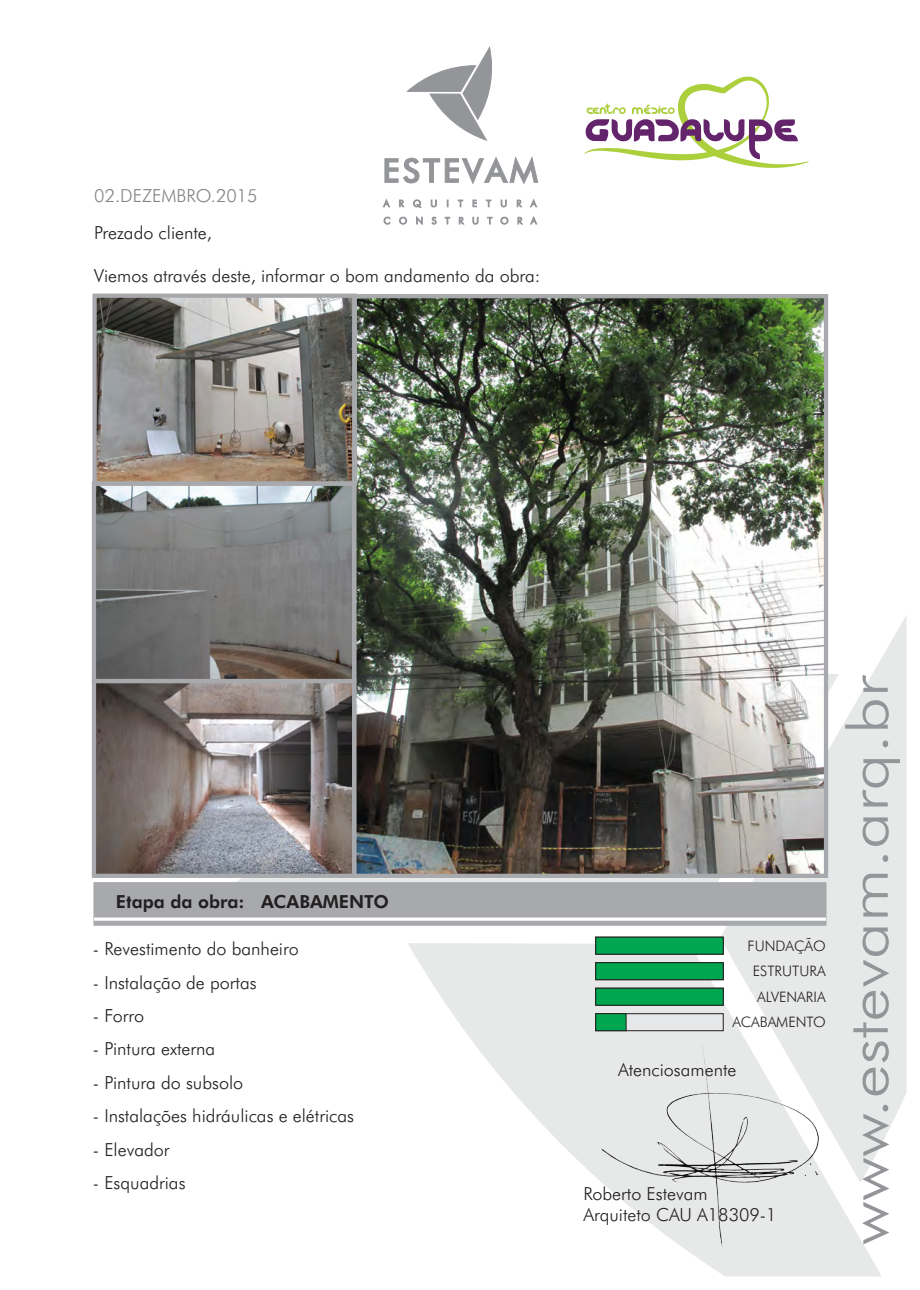
<style>
.page{position:relative;width:920px;height:1290px;background:#fff}
.page>*{position:absolute;margin:0;border:0;box-sizing:border-box;transform-origin:0 0}
.t1{font:300 56.25px "Futura BT";color:#939598;scale:1.21 1}
.t2{font:300 18px/21.6px "Futura BT";color:#231f20}
.t3{font:800 18px "Futura BT";color:#231f20}
.t4{font:300 18px "Futura BT";color:#808285}
.t5{font:300 14.4px/25.5px "Futura BT";color:#231f20;text-align:right}
</style>
<div class="page">
<svg style="left:584px;top:77px;width:225px;height:91px"></svg>
<svg style="left:720px;top:615px;width:186px;height:527px;fill:#e7e8e8"></svg>
<svg style="left:408px;top:943px;width:474px;height:333px;fill:#e7e8e8"></svg>
<img style="left:587px;top:1021px;width:254px;height:230px">
<svg style="left:385px;top:157px;width:153px;height:27px"></svg>
<svg style="left:407px;top:47px;width:85px;height:94px"></svg>
<svg style="left:383px;top:199px;width:154px;height:9px"></svg>
<svg style="left:384px;top:216px;width:153px;height:9px"></svg>
<div style="left:94px;top:882px;width:732px;height:43px;background:#a7a9ac"></div>
<svg style="left:94px;top:917px;width:732px;height:4px;background:#ededee"></svg>
<div style="left:595px;top:1013px;width:128px;height:18px;background:#e6e7e8;border:1px solid #231f20"></div>
<div style="left:595px;top:937px;width:128px;height:17px;background:#00a650;border:1px solid #231f20"></div>
<div style="left:595px;top:962px;width:128px;height:18px;background:#00a650;border:1px solid #231f20"></div>
<div style="left:595px;top:988px;width:128px;height:17px;background:#00a650;border:1px solid #231f20"></div>
<img style="left:357px;top:299px;width:466px;height:574px">
<img style="left:97px;top:299px;width:255px;height:182px">
<img style="left:97px;top:684px;width:254px;height:189px">
<div style="left:595px;top:1013px;width:31px;height:18px;background:#00a650;border:1px solid #231f20"></div>
<img style="left:97px;top:486px;width:254px;height:192px">
<div style="left:352px;top:294px;width:476px;height:584px;border:4px solid #a7a9ac"></div>
<div style="left:92px;top:679px;width:264px;height:199px;border:4px solid #a7a9ac"></div>
<div style="left:92px;top:294px;width:265px;height:192px;border:4px solid #a7a9ac"></div>
<div style="left:92px;top:481px;width:264px;height:202px;border:4px solid #a7a9ac"></div>
<p class="t4" style="left:94px;top:188px;width:165px">02.DEZEMBRO.2015</p>
<p class="t2" style="left:94px;top:223px;width:119px">Prezado cliente,</p>
<p class="t2" style="left:94px;top:266px;width:448px">Viemos através deste, informar o bom andamento da obra:</p>
<p class="t3" style="left:116px;top:894px;width:275px">Etapa da obra: ACABAMENTO</p>
<p class="t2" style="left:93px;top:939px;width:207px">- Revestimento do banheiro</p>
<p class="t2" style="left:93px;top:973px;width:165px">- Instalação de portas</p>
<p class="t2" style="left:93px;top:1006px;width:53px">- Forro</p>
<p class="t2" style="left:93px;top:1040px;width:124px">- Pintura externa</p>
<p class="t2" style="left:93px;top:1073px;width:152px">- Pintura do subsolo</p>
<p class="t2" style="left:93px;top:1107px;width:263px">- Instalações hidráulicas e elétricas</p>
<p class="t2" style="left:93px;top:1140px;width:78px">- Elevador</p>
<p class="t2" style="left:93px;top:1174px;width:94px">- Esquadrias</p>
<p class="t5" style="left:732px;top:934px;width:95px">FUNDAÇÃO<br>ESTRUTURA<br>ALVENARIA<br>ACABAMENTO</p>
<p class="t2" style="left:618px;top:1060px;width:120px">Atenciosamente</p>
<p class="t2" style="left:583px;top:1184px;width:195px">Roberto Estevam<br>Arquiteto CAU A18309-1</p>
<h1 class="t1" style="left:845px;top:1245px;width:473px;rotate:-90deg">www.estevam.arq.br</h1>
</div>
